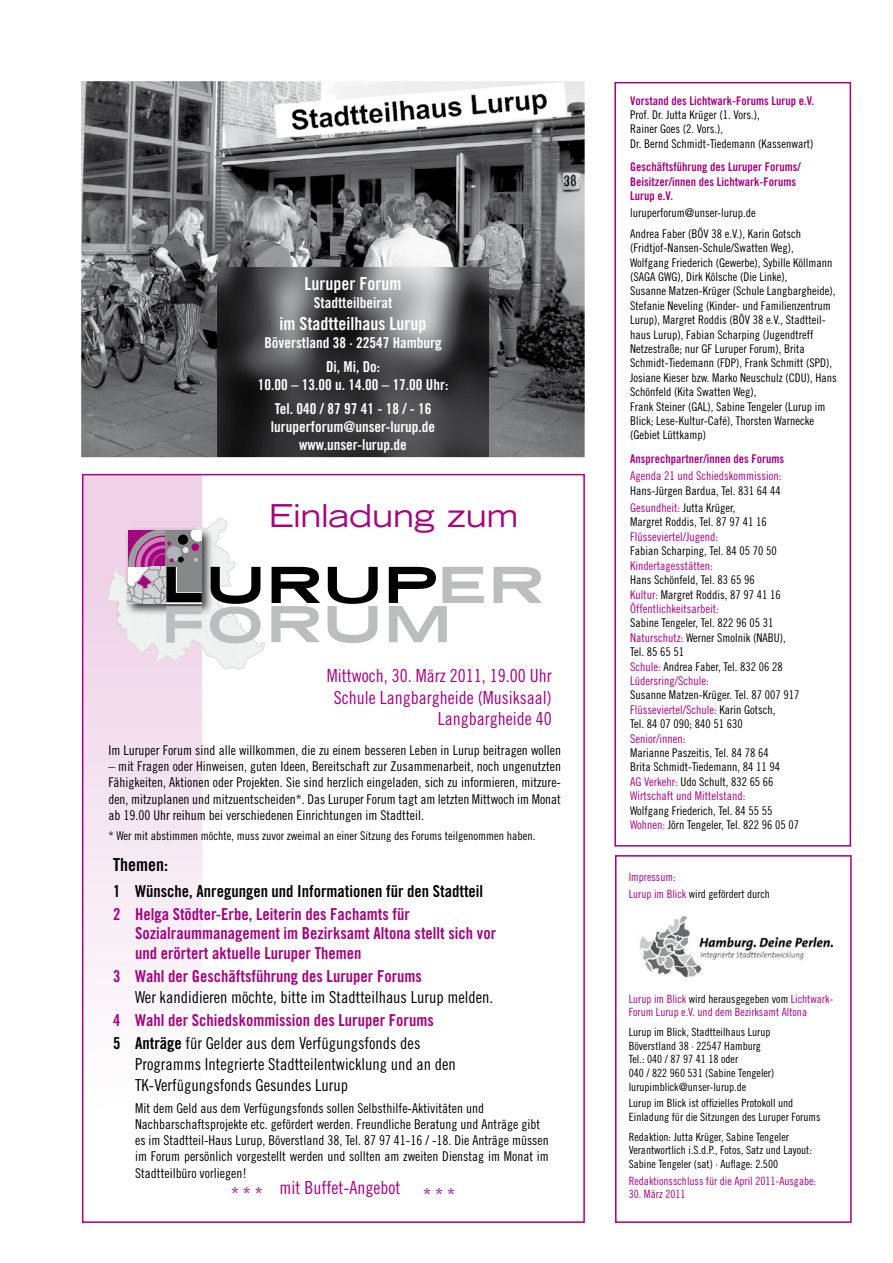
<style>
.page{position:relative;width:893px;height:1263px;background:#fff}
.page>*{position:absolute;margin:0;border:0;box-sizing:border-box;transform-origin:0 0}
.t1{font:expanded 31.5px "Trade Gothic LH";color:#a5027d}
.t2{font:18px/21.6px "Trade Gothic Cond Eighteen";color:#a5027d;text-align:right}
.t3{font:18px "Trade Gothic Bold Cond Twenty";color:#fff}
.t4{font:18px "Trade Gothic Bold Cond Twenty";color:#000}
.t5{font:16.5px/19.8px "Trade Gothic Bold Cond Twenty";color:#a5027d}
.t6{font:16.5px/21px "Trade Gothic Cond Eighteen";color:#000}
.t7{font:16.5px "Trade Gothic Bold Cond Twenty";color:#000}
.t8{font:15px/24px "Trade Gothic Bold Cond Twenty";color:#fff;text-align:center}
.t9{font:13.5px/16.2px "Trade Gothic Cond Eighteen";color:#000;text-align:justify}
.t10{font:12px/14.4px "Trade Gothic Cond Eighteen";color:#000}
.t11{font:12px/14.4px "Trade Gothic Bold Cond Twenty";color:#a5027d}
.t12{font:12px "Trade Gothic Cond Eighteen";color:#a5027d}
.t13{font:11.4px/13.6px "Trade Gothic Cond Eighteen";color:#000}
.t14{font:11.4px/16.6px "Trade Gothic Cond Eighteen";color:#a5027d}
.s1{font-family:"Trade Gothic Bold Cond Twenty"}
.s2{color:#a5027d}
.s3{color:#000}
</style>
<div class="page">
<img style="left:640px;top:915px;width:194px;height:63px">
<div style="left:615px;top:855px;width:237px;height:368px;border:2px solid #a5027d"></div>
<div style="left:82px;top:474px;width:503px;height:749px;background:#fff;border:2px solid #a5027d"></div>
<div style="left:614px;top:82px;width:237px;height:764px;background:#fff;border:2px solid #a5027d"></div>
<img style="left:81px;top:81px;width:504px;height:376px">
<img style="left:218px;top:267px;width:270px;height:189px">
<div style="left:83px;top:474px;width:119px;height:750px;background:linear-gradient(to bottom,#edcde5,#fff);border:2px solid #fff"></div>
<svg style="left:271px;top:567px;width:49px;height:75px"></svg>
<svg style="left:494px;top:567px;width:48px;height:36px"></svg>
<svg style="left:328px;top:567px;width:50px;height:76px"></svg>
<svg style="left:389px;top:567px;width:95px;height:75px"></svg>
<svg style="left:104px;top:517px;width:161px;height:152px"></svg>
<h2 class="t3" style="left:305px;top:273px;width:98px">Luruper Forum</h2>
<p class="t8" style="left:314px;top:291px;width:80px">Stadtteilbeirat</p>
<h2 class="t3" style="left:280px;top:313px;width:148px">im Stadtteilhaus Lurup</h2>
<p class="t8" style="left:264px;top:331px;width:179px">Böverstland 38 · 22547 Hamburg<br>Di, Mi, Do:</p>
<p class="t8" style="left:258px;top:373px;width:192px">10.00 – 13.00 u. 14.00 – 17.00 Uhr:<br>Tel. 040 / 87 97 41 - 18 / - 16</p>
<p class="t8" style="left:271px;top:418px;width:166px;line-height:18px">luruperforum@unser-lurup.de www.unser-lurup.de</p>
<h1 class="t1" style="left:269px;top:495px;width:251px">Einladung zum</h1>
<h2 class="t2" style="left:327px;top:665px;width:226px">Mittwoch, 30. März 2011, 19.00 Uhr<br>Schule Langbargheide (Musiksaal)<br>Langbargheide 40</h2>
<p class="t9" style="left:108px;top:742px;width:454px">Im Luruper Forum sind alle willkommen, die zu einem besseren Leben in Lurup beitragen wollen</p>
<p class="t9" style="left:108px;top:758px;width:454px">– mit Fragen oder Hinweisen, guten Ideen, Bereitschaft zur Zusammenarbeit, noch ungenutzten Fähigkeiten, Aktionen oder Projekten. Sie sind herzlich eingeladen, sich zu informieren, mitzure&shy;den, mitzuplanen und mitzuentscheiden*. Das Luruper Forum tagt am letzten Mittwoch im Monat ab 19.00 Uhr reihum bei verschiedenen Einrichtungen im Stadtteil.</p>
<p class="t10" style="left:108px;top:828px;width:429px">* Wer mit abstimmen möchte, muss zuvor zweimal an einer Sitzung des Forums teilgenommen haben.</p>
<h2 class="t4" style="left:113px;top:853px;width:56px">Themen:</h2>
<h3 class="t7" style="left:113px;top:881px;width:372px">1 Wünsche, Anregungen und Informationen für den Stadtteil</h3>
<h3 class="t5" style="left:135px;top:904px;width:362px;text-indent:-22px">2 Helga Stödter-Erbe, Leiterin des Fachamts für<br>Sozialraummanagement im Bezirksamt Altona stellt sich vor und erörtert aktuelle Luruper Themen</h3>
<h3 class="t5" style="left:113px;top:966px;width:310px">3 Wahl der Geschäftsführung des Luruper Forums</h3>
<h3 class="t6" style="left:135px;top:986px;width:360px">Wer kandidieren möchte, bitte im Stadtteilhaus Lurup melden.</h3>
<h3 class="t5" style="left:113px;top:1010px;width:322px">4 Wahl der Schiedskommission des Luruper Forums</h3>
<h3 class="t6" style="left:135px;top:1032px;width:322px;text-indent:-22px"><span class="s1">5 Anträge</span> für Gelder aus dem Verfügungsfonds des<br>Programms Integrierte Stadtteilentwicklung und an den<br>TK-Verfügungsfonds Gesundes Lurup</h3>
<p class="t9" style="left:135px;top:1100px;width:415px;text-align:left">Mit dem Geld aus dem Verfügungsfonds sollen Selbsthilfe-Aktivitäten und Nachbarschaftsprojekte etc. gefördert werden. Freundliche Beratung und Anträge gibt es im Stadtteil-Haus Lurup, Böverstland 38, Tel. 87 97 41-16 / -18. Die Anträge müssen im Forum persönlich vorgestellt werden und sollten am zweiten Dienstag im Monat im Stadtteilbüro vorliegen!</p>
<h2 class="t2" style="left:279px;top:1177px;width:122px">mit Buffet-Angebot</h2>
<h2 class="t2" style="left:231px;top:1183px;width:33px">* * *</h2>
<h2 class="t2" style="left:423px;top:1184px;width:33px">* * *</h2>
<p class="t11" style="left:630px;top:93px;width:186px">Vorstand des Lichtwark-Forums Lurup e.V.</p>
<p class="t10" style="left:630px;top:107px;width:185px">Prof. Dr. Jutta Krüger (1. Vors.),<br>Rainer Goes (2. Vors.),<br>Dr. Bernd Schmidt-Tiedemann (Kassenwart)</p>
<p class="t11" style="left:630px;top:160px;width:172px">Geschäftsführung des Luruper Forums/<br>Beisitzer/innen des Lichtwark-Forums<br>Lurup e.V.</p>
<p class="t10" style="left:630px;top:203px;width:173px;line-height:20.4px">luruperforum@unser-lurup.de<br>Andrea Faber (BÖV 38 e.V.), Karin Gotsch</p>
<p class="t10" style="left:630px;top:241px;width:208px">(Fridtjof-Nansen-Schule/Swatten Weg),<br>Wolfgang -Friederich (Gewerbe), Sybille Köllmann (SAGA GWG), Dirk Kölsche (Die Linke),<br>Susanne Matzen-Krüger (Schule Langbargheide), Stefanie Neveling (Kinder- und Familienzentrum Lurup), Margret Roddis (BÖV 38 e.V., Stadtteil&shy;haus Lurup), Fabian Scharping (Jugendtreff Netzestraße; nur GF Luruper Forum), Brita Schmidt-Tiedemann (FDP), Frank Schmitt (SPD), Josiane Kieser bzw. Marko Neuschulz (CDU), Hans Schönfeld (Kita Swatten Weg),<br>Frank Steiner (GAL), -Sabine Tengeler (Lurup im Blick; Lese-Kultur-Café), Thorsten Warnecke (Gebiet Lüttkamp)</p>
<p class="t11" style="left:630px;top:451px;width:155px">Ansprechpartner/innen des Forums</p>
<p class="t12" style="left:630px;top:469px;width:153px">Agenda 21 und Schiedskommission:</p>
<p class="t10" style="left:630px;top:482px;width:152px;line-height:17.4px">Hans-Jürgen Bardua, Tel. 831 64 44<br><span class="s2">Gesundheit:</span> Jutta Krüger,</p>
<p class="t10" style="left:630px;top:515px;width:138px">Margret Roddis, Tel. 87 97 41 16</p>
<p class="t12" style="left:630px;top:529px;width:89px">Flüsseviertel/Jugend:</p>
<p class="t10" style="left:630px;top:544px;width:148px">Fabian Scharping, Tel. 84 05 70 50</p>
<p class="t12" style="left:630px;top:558px;width:84px">Kindertagesstätten:</p>
<p class="t10" style="left:630px;top:572px;width:152px">Hans Schönfeld, Tel. 83 65 96<br><span class="s2">Kultur:</span> Margret Roddis, 87 97 41 16<br><span class="s2">Öffentlichkeitsarbeit:</span></p>
<p class="t10" style="left:630px;top:616px;width:157px">Sabine Tengeler, Tel. 822 96 05 31<br><span class="s2">Naturschutz:</span> Werner Smolnik (NABU),<br>Tel. 85 65 51<br><span class="s2">Schule:</span> Andrea Faber, Tel. 832 06 28<br><span class="s2">Lüdersring/Schule:</span></p>
<p class="t10" style="left:630px;top:688px;width:171px">Susanne Matzen-Krüger. Tel. 87 007 917<br><span class="s2">Flüsseviertel/Schule:</span> Karin Gotsch,<br>Tel. 84 07 090; 840 51 630</p>
<p class="t12" style="left:630px;top:731px;width:57px">Senior/innen:</p>
<p class="t10" style="left:630px;top:745px;width:151px">Marianne Paszeitis, Tel. 84 78 64<br>Brita Schmidt-Tiedemann, 84 11 94<br><span class="s2">AG Verkehr:</span> Udo Schult, 832 65 66<br><span class="s2">Wirtschaft und Mittelstand:</span></p>
<p class="t10" style="left:630px;top:803px;width:171px">Wolfgang Friederich, Tel. 84 55 55<br><span class="s2">Wohnen:</span> Jörn Tengeler, Tel. 822 96 05 07</p>
<p class="t14" style="left:629px;top:868px;width:143px">Impressum:<br>Lurup im Blick <span class="s3">wird gefördert durch</span></p>
<p class="t14" style="left:629px;top:991px;width:206px;line-height:13.6px">Lurup im Blick <span class="s3">wird herausgegeben vom</span> Lichtwark-<br>Forum Lurup e.V. und dem Bezirksamt Altona</p>
<p class="t13" style="left:629px;top:1025px;width:147px">Lurup im Blick, Stadtteilhaus Lurup<br>Böverstland 38 · 22547 Hamburg<br>Tel.: 040 / 87 97 41 18 oder<br>040 / 822 960 531 (Sabine Tengeler) lurupimblick@unser-lurup.de</p>
<p class="t13" style="left:629px;top:1096px;width:193px">Lurup im Blick ist offizielles Protokoll und<br>Einladung für die Sitzungen des Luruper Forums</p>
<p class="t13" style="left:629px;top:1129px;width:185px">Redaktion: Jutta Krüger, Sabine Tengeler<br>Verantwortlich i.S.d.P., Fotos, Satz und Layout:<br>Sabine Tengeler (sat) · Auflage: 2.500</p>
<p class="t14" style="left:629px;top:1172px;width:189px">Redaktionsschluss für die April 2011-Ausgabe:</p>
<p class="t14" style="left:629px;top:1186px;width:58px">30. März 2011</p>
</div>
